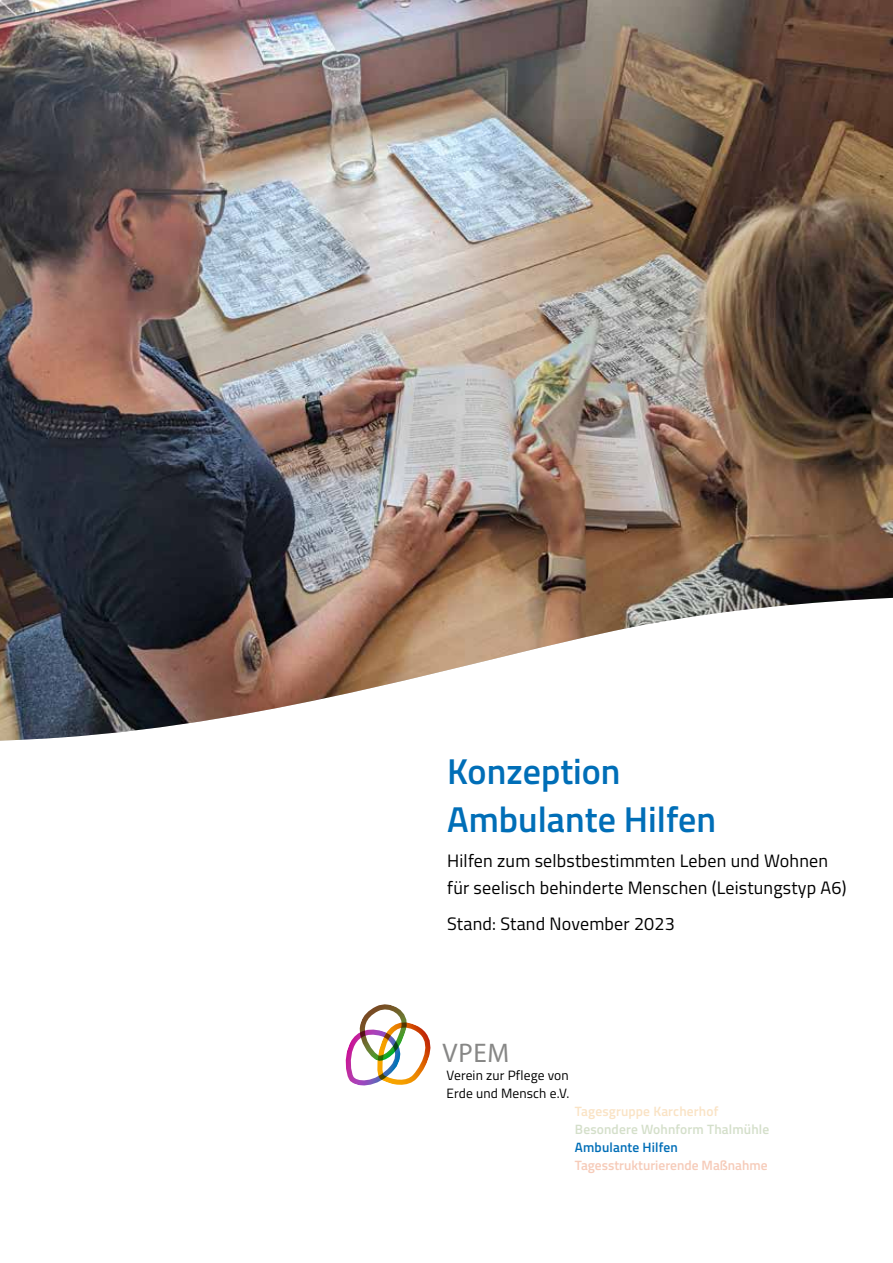
<style>
.page{position:relative;width:893px;height:1263px;background:#fff}
.page>*{position:absolute;margin:0;border:0;box-sizing:border-box;transform-origin:0 0}
.t1{font:600 36px/48px "Titillium";color:#006eb7}
.t2{font:27px "Myriad Pro";color:#878786}
.t3{font:18px/27px "Titillium";letter-spacing:.01em;color:#000}
.t4{font:13.5px/18px "Titillium";letter-spacing:.01em;color:#000}
.t5{font:600 13.5px "Titillium";color:#f6cbb9}
.t6{font:600 13.5px "Titillium";letter-spacing:.01em;color:#d4dfca}
.t7{font:600 13.5px "Titillium";letter-spacing:.01em;color:#fae3c5}
.t8{font:600 13.5px "Titillium";letter-spacing:.01em;color:#006eb7}
</style>
<div class="page">
<img style="left:345px;top:1004px;width:86px;height:82px">
<img style="left:0;top:0;width:893px;height:741px">
<h1 class="t1" style="left:447px;top:745px;width:270px">Konzeption<br>Ambulante Hilfen</h1>
<p class="t3" style="left:447px;top:847px;width:401px">Hilfen zum selbstbestimmten Leben und Wohnen für seelisch behinderte Menschen (Leistungstyp A6)</p>
<p class="t3" style="left:447px;top:909px;width:229px">Stand: Stand November 2023</p>
<h2 class="t2" style="left:442px;top:1036px;width:68px">VPEM</h2>
<p class="t4" style="left:446px;top:1066px;width:124px">Verein zur Pflege von<br>Erde und Mensch e.V.</p>
<p class="t7" style="left:575px;top:1101px;width:145px">Tagesgruppe Karcherhof</p>
<p class="t6" style="left:575px;top:1119px;width:196px">Besondere Wohnform Thalmühle</p>
<p class="t8" style="left:575px;top:1137px;width:104px">Ambulante Hilfen</p>
<p class="t5" style="left:575px;top:1155px;width:194px">Tagesstrukturierende Maßnahme</p>
</div>
